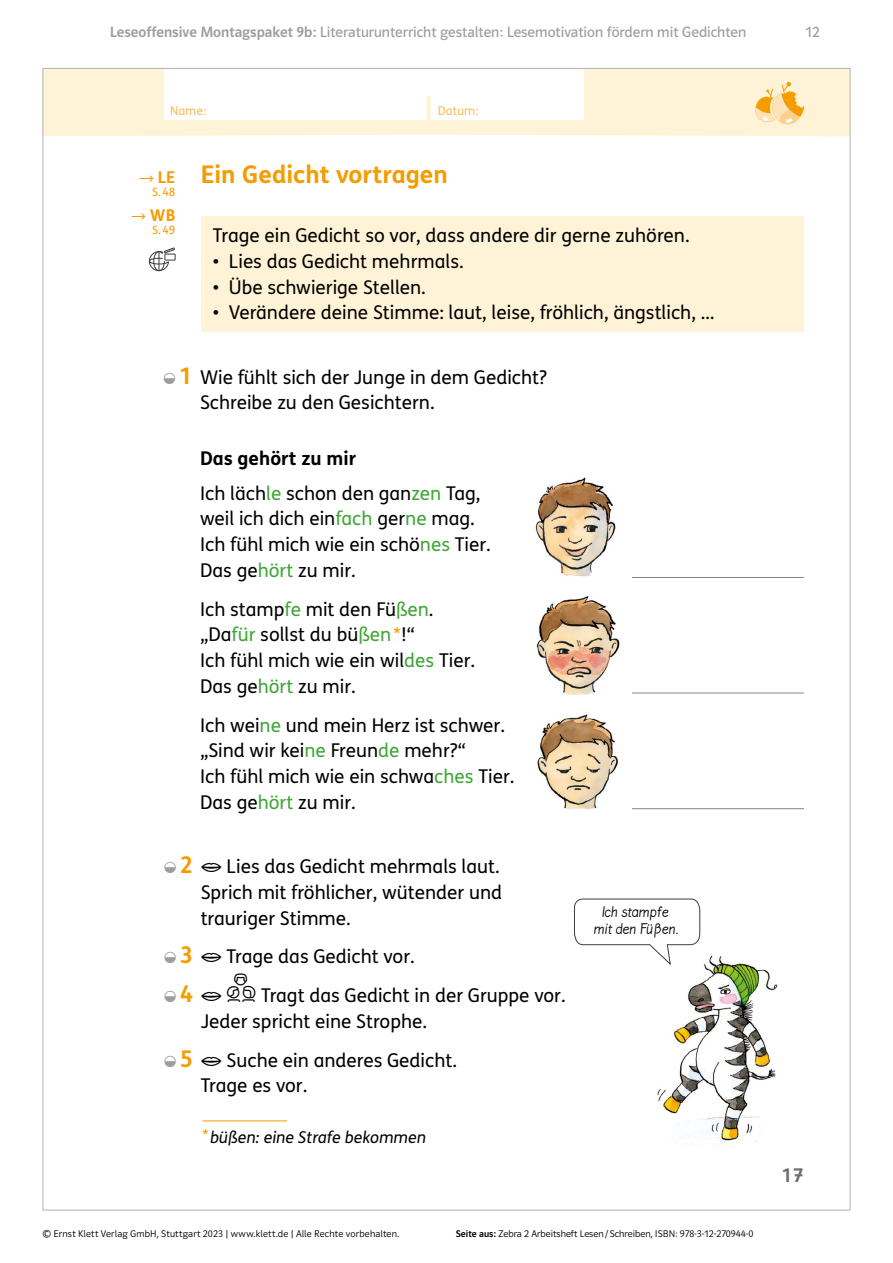
<style>
.page{position:relative;width:893px;height:1263px;background:#fff}
.page>*{position:absolute;margin:0;border:0;box-sizing:border-box;transform-origin:0 0}
.t1{font:700 24.45px "FS Klett GSV";color:#f59c00}
.t2{font:700 23.1px "FS Klett GSV";color:#f59c00}
.t3{font:19.05px/25.8px "FS Klett GSV";color:#000}
.t4{font:700 19.05px "FS Klett GSV";color:#706f6f}
.t5{font:italic 16.2px "FS Klett GSV";color:#000}
.t6{font:16.2px/17.5px "Lemme Script BY1005";color:#000;text-align:center}
.t7{font:700 16.2px "FS Klett GSV";color:#f59c00}
.t8{font:15px "Polo CEF";color:#9d9d9c}
.t9{font:12.15px "FS Klett GSV";color:#fabb5d}
.t10{font:11.55px "FS Klett GSV";color:#f59c00}
.t11{font:300 9.75px "Polo CEF";letter-spacing:.01em;color:#000}
.t12{font:8.1px "Minion Pro";color:#000}
.s1{font-weight:500}
.s2{font-weight:700;font-size:23.1px;color:#f59c00}
.s3{font-weight:700}
.s4{color:#3fa535}
.s5{color:#f59c00}
</style>
<div class="page">
<div style="left:45px;top:70px;width:803px;height:67px;background:#fff3d7"></div>
<div style="left:164px;top:68px;width:420px;height:52px;background:#fff"></div>
<hr style="left:427px;top:96px;width:4px;height:34px;background:#fff3d7">
<img style="left:657px;top:955px;width:121px;height:188px">
<div style="left:201px;top:216px;width:603px;height:116px;background:#fff3d7"></div>
<svg style="left:574px;top:898px;width:127px;height:68px"></svg>
<svg style="left:754px;top:82px;width:51px;height:43px;background:#fcd899"></svg>
<img style="left:537px;top:714px;width:81px;height:96px">
<hr style="left:632px;top:577px;width:172px;height:1px;background:#878787">
<hr style="left:632px;top:693px;width:172px;height:1px;background:#878787">
<hr style="left:632px;top:808px;width:172px;height:1px;background:#878787">
<img style="left:535px;top:477px;width:81px;height:100px">
<img style="left:536px;top:596px;width:84px;height:99px">
<svg style="left:149px;top:247px;width:27px;height:25px"></svg>
<hr style="left:202px;top:1120px;width:85px;height:1px;background:#f59c00">
<p class="t8" style="left:110px;top:23px;width:638px"><span class="s1">Leseoffensive Montagspaket 9b:</span> Literaturunterricht gestalten: Lesemotivation fördern mit Gedichten</p>
<p class="t8" style="left:806px;top:23px;width:16px">12</p>
<p class="t9" style="left:170px;top:102px;width:37px">Name:</p>
<p class="t9" style="left:438px;top:102px;width:42px">Datum:</p>
<p class="t7" style="left:158px;top:165px;width:19px">LE</p>
<p class="t10" style="left:152px;top:184px;width:25px">S . 48</p>
<p class="t7" style="left:150px;top:202px;width:27px">WB</p>
<p class="t10" style="left:152px;top:222px;width:25px">S . 49</p>
<p class="t1" style="left:201px;top:155px;width:249px">Ein Gedicht vortragen</p>
<p class="t3" style="left:213px;top:222px;width:478px">Trage ein Gedicht so vor, dass andere dir gerne zuhören .</p>
<p class="t3" style="left:213px;top:248px;width:252px">• Lies das Gedicht mehrmals .</p>
<p class="t3" style="left:213px;top:274px;width:214px">• Übe schwierige Stellen .</p>
<p class="t3" style="left:213px;top:299px;width:503px">• Verändere deine Stimme: laut, leise, fröhlich, ängstlich, …</p>
<p class="t3" style="left:200px;top:364px;width:348px;text-indent:-21px"><span class="s2">1</span> Wie fühlt sich der Junge in dem Gedicht?<br>Schreibe zu den Gesichtern .</p>
<p class="t3" style="left:200px;top:441px;width:282px;line-height:34.5px"><span class="s3">Das gehört zu mir<br></span>Ich läch<span class="s4">le</span> schon den gan<span class="s4">zen</span> Tag,</p>
<p class="t3" style="left:200px;top:505px;width:292px">weil ich dich ein<span class="s4">fach</span> ger<span class="s4">ne</span> mag .<br>Ich fühl mich wie ein schö<span class="s4">nes</span> Tier .<br>Das ge<span class="s4">hört</span> zu mir .</p>
<p class="t3" style="left:200px;top:596px;width:276px">Ich stamp<span class="s4">fe</span> mit den Fü<span class="s4">ßen</span> . „Da<span class="s4">für</span> sollst du bü<span class="s4">ßen</span><span class="s5">*</span>!“<br>Ich fühl mich wie ein wil<span class="s4">des</span> Tier .<br>Das ge<span class="s4">hört</span> zu mir .</p>
<p class="t3" style="left:200px;top:712px;width:316px">Ich wei<span class="s4">ne</span> und mein Herz ist schwer . „Sind wir kei<span class="s4">ne</span> Freun<span class="s4">de</span> mehr?“<br>Ich fühl mich wie ein schwa<span class="s4">ches</span> Tier .<br>Das ge<span class="s4">hört</span> zu mir .</p>
<p class="t2" style="left:180px;top:847px;width:15px">2</p>
<p class="t3" style="left:201px;top:853px;width:303px;text-indent:26px">Lies das Gedicht mehrmals laut .<br>Sprich mit fröhlicher, wütender und trauriger Stimme .</p>
<p class="t2" style="left:180px;top:937px;width:15px">3</p>
<p class="t3" style="left:227px;top:943px;width:190px">Trage das Gedicht vor .</p>
<p class="t2" style="left:180px;top:976px;width:15px">4</p>
<p class="t3" style="left:201px;top:982px;width:366px;text-indent:60px">Tragt das Gedicht in der Gruppe vor .<br>Jeder spricht eine Strophe .</p>
<p class="t2" style="left:180px;top:1040px;width:15px">5</p>
<p class="t3" style="left:201px;top:1046px;width:258px;text-indent:26px">Suche ein anderes Gedicht .<br>Trage es vor .</p>
<p class="t5" style="left:202px;top:1125px;width:226px"><span class="s5">*</span>büßen: eine Strafe bekommen</p>
<p class="t6" style="left:594px;top:904px;width:87px">Ich stampfe mit den Füßen.</p>
<p class="t12" style="left:56px;top:1226px;width:132px">DO01_3-12-270944_S001_021.indd 17</p>
<p class="t11" style="left:43px;top:1228px;width:358px">© Ernst Klett Verlag GmbH, Stuttgart 2023 | www.klett.de | Alle Rechte vorbehalten.</p>
<p class="t11" style="left:456px;top:1228px;width:299px"><span class="s1">Seite aus:</span> Zebra 2 Arbeitsheft Lesen/Schreiben, ISBN: 978-3-12-270944-0</p>
<p class="t4" style="left:781px;top:1161px;width:24px">17</p>
</div>
